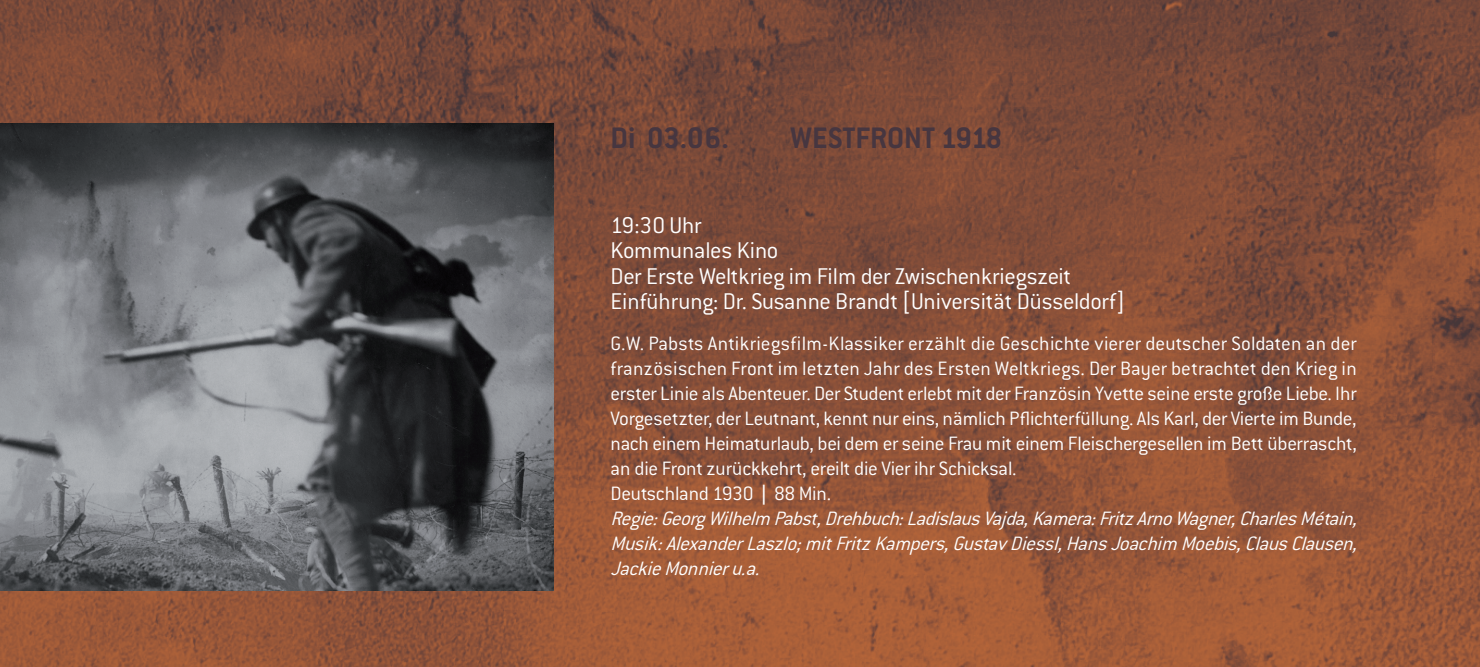
<style>
.page{position:relative;width:1480px;height:667px;background:#fff}
.page>*{position:absolute;margin:0;border:0;box-sizing:border-box;transform-origin:0 0}
.t1{font:700 32.5px "Conduit ITC";color:#463640}
.t2{font:300 25px/25px "Conduit ITC";letter-spacing:-.01em;color:#fff}
.t3{font:300 21.25px/25px "Conduit ITC";color:#fff}
.s1{font-family:"Arial";font-weight:400}
.s2{font-style:italic}
</style>
<div class="page">
<img style="left:0;top:0;width:1480px;height:666px">
<img style="left:0;top:123px;width:553px;height:467px">
<p class="t1" style="left:611px;top:119px;width:120px">Di 03.06.</p>
<p class="t1" style="left:791px;top:119px;width:213px">WESTFRONT 1918</p>
<p class="t2" style="left:611px;top:213px;width:516px">19:30 Uhr<br>Kommunales Kino<br>Der Erste Weltkrieg im Film der Zwischenkriegszeit Einführung: Dr. Susanne Brandt [Universität Düsseldorf]</p>
<p class="t3" style="left:611px;top:330px;width:754px">G.W. Pabsts Antikriegsfilm-Klassiker erzählt die Geschichte vierer deutscher Soldaten an der französischen Front im letzten Jahr des Ersten Weltkriegs. Der Bayer betrachtet den Krieg in erster Linie als Abenteuer. Der Student erlebt mit der Französin Yvette seine erste große Liebe. Ihr Vorgesetzter, der Leutnant, kennt nur eins, nämlich Pflichterfüllung. Als Karl, der Vierte im Bunde, nach einem Heimaturlaub, bei dem er seine Frau mit einem Fleischergesellen im Bett überrascht, an die Front zurückkehrt, ereilt die Vier ihr Schicksal.<br>Deutschland 1930 <span class="s1">|</span> 88 Min.<br><span class="s2">Regie:GeorgWilhelm Pabst,Drehbuch:LadislausVajda,Kamera:FritzArnoWagner,CharlesMétain, Musik:AlexanderLaszlo;mitFritzKampers,GustavDiessl,HansJoachim Moebis,ClausClausen, JackieMonnieru.a.</span></p>
</div>
